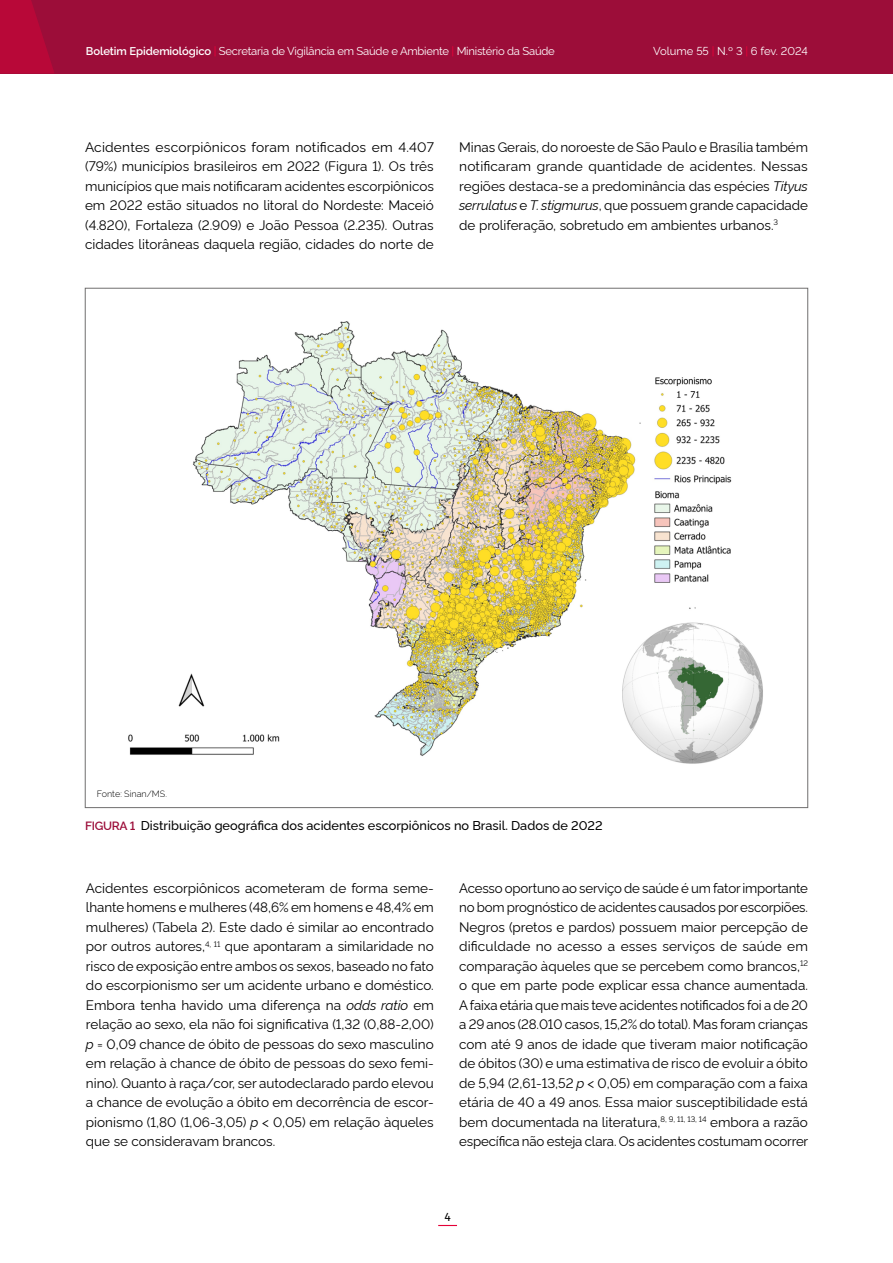
<style>
.page{position:relative;width:893px;height:1263px;background:#fff}
.page>*{position:absolute;margin:0;border:0;box-sizing:border-box;transform-origin:0 0}
.t1{font:13.5px/19.5px "Rawline";color:#000;text-align:justify}
.t2{font:500 12.75px "Rawline";color:#000}
.t3{font:12px "Fira Sans";color:#000}
.t4{font:11.25px "Rawline";letter-spacing:-.02em;color:#fff}
.t5{font:11.25px "Rawline";color:#fff}
.t6{font:300 9px "Rawline";color:#000}
.s1{font-weight:600}
.s2{font-weight:500;color:#e40138}
.s3{font-style:italic}
.s4{font-weight:600;font-size:12px;color:#9c0d39}
</style>
<div class="page">
<div style="left:0;top:0;width:893px;height:74px;background:#9c0d39"></div>
<svg style="left:438px;top:1225px;width:19px;height:1px"></svg>
<svg style="left:0;top:0;width:54px;height:74px"></svg>
<img style="left:128px;top:321px;width:635px;height:443px">
<p class="t4" style="left:86px;top:42px;width:470px"><span class="s1">Boletim Epidemiológico</span> <span class="s2">|</span> Secretaria de Vigilância em Saúde e Ambiente <span class="s2">|</span> Ministério da Saúde</p>
<p class="t5" style="left:653px;top:43px;width:156px">Volume 55 <span class="s2">|</span> N.º 3 <span class="s2">|</span> 6 fev. 2024</p>
<p class="t1" style="left:85px;top:136px;width:350px">Acidentes escorpiônicos foram notificados em 4.407 (79%) municípios brasileiros em 2022 (Figura 1). Os três municípios que mais notificaram acidentes escorpiônicos em 2022 estão situados no litoral do Nordeste: Maceió (4.820), Fortaleza (2.909) e João Pessoa (2.235). Outras cidades litorâneas daquela região, cidades do norte de</p>
<p class="t1" style="left:459px;top:136px;width:350px">Minas Gerais, do noroeste de São Paulo e Brasília também notificaram grande quantidade de acidentes. Nessas regiões destaca-se a predominância das espécies <span class="s3">Tityus serrulatus</span> e <span class="s3">T. stigmurus</span>, que possuem grande capacidade de proliferação, sobretudo em ambientes urbanos.<sup>3</sup></p>
<p class="t6" style="left:97px;top:787px;width:72px">Fonte: Sinan/MS.</p>
<p class="t2" style="left:85px;top:815px;width:519px"><span class="s4">FIGURA 1</span> Distribuição geográfica dos acidentes escorpiônicos no Brasil. Dados de 2022</p>
<p class="t1" style="left:86px;top:877px;width:349px">Acidentes escorpiônicos acometeram de forma seme&shy;lhante homens e mulheres (48,6% em homens e 48,4% em mulheres) (Tabela 2). Este dado é similar ao encontrado por outros autores,<sup>4,</sup> <sup>11</sup> que apontaram a similaridade no risco de exposição entre ambos os sexos, baseado no fato do escorpionismo ser um acidente urbano e doméstico.<br>Embora tenha havido uma diferença na <span class="s3">odds ratio</span> em relação ao sexo, ela não foi significativa (1,32 (0,88-2,00) <span class="s3">p</span> = 0,09 chance de óbito de pessoas do sexo masculino em relação à chance de óbito de pessoas do sexo femi&shy;nino). Quanto à raça/cor, ser autodeclarado pardo elevou a chance de evolução a óbito em decorrência de escor&shy;pionismo (1,80 (1,06-3,05) <span class="s3">p</span> &lt; 0,05) em relação àqueles que se consideravam brancos.</p>
<p class="t1" style="left:459px;top:877px;width:351px">Acesso oportuno ao serviço de saúde é um fator importante no bom prognóstico de acidentes causados por escorpiões.<br>Negros (pretos e pardos) possuem maior percepção de dificuldade no acesso a esses serviços de saúde em comparação àqueles que se percebem como brancos,<sup>12 </sup>o que em parte pode explicar essa chance aumentada.<br>A faixa etária que mais teve acidentes notificados foi a de 20 a 29 anos (28.010 casos, 15,2% do total). Mas foram crianças com até 9 anos de idade que tiveram maior notificação de óbitos (30) e uma estimativa de risco de evoluir a óbito de 5,94 (2,61-13,52 <span class="s3">p</span> &lt; 0,05) em comparação com a faixa etária de 40 a 49 anos. Essa maior susceptibilidade está bem documentada na literatura,<sup>8,</sup> <sup>9,</sup> <sup>11,</sup> <sup>13,</sup> <sup>14</sup> embora a razão específica não esteja clara. Os acidentes costumam ocorrer</p>
<p class="t3" style="left:444px;top:1207px;width:8px">4</p>
</div>
